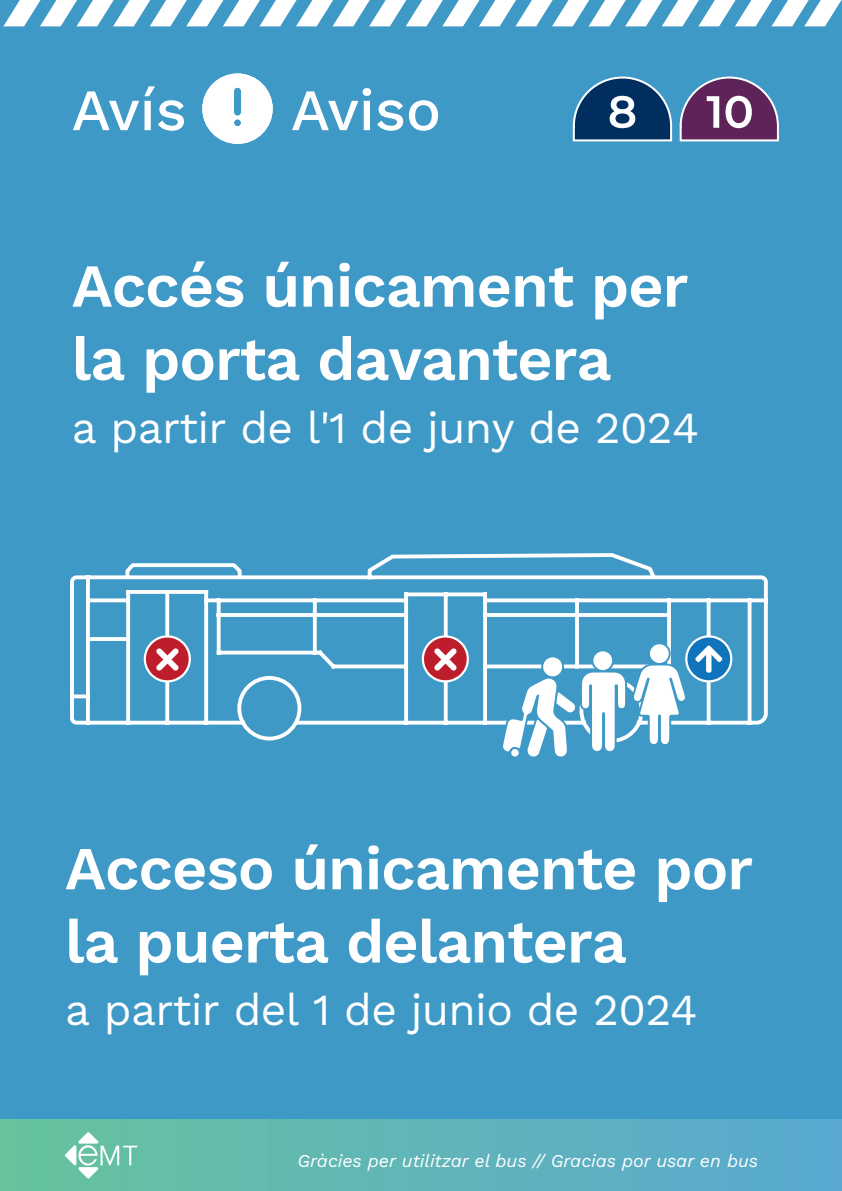
<style>
.page{position:relative;width:842px;height:1191px;background:#fff}
.page>*{position:absolute;margin:0;border:0;box-sizing:border-box;transform-origin:0 0}
.t1{font:600 61px/73.2px "Work Sans";letter-spacing:-.015em;color:#fff}
.t2{font:500 58.7px "Work Sans";color:#fff}
.t3{font:44.3px "Work Sans";letter-spacing:-.015em;color:#fff}
.t4{font:italic 18px "Work Sans";color:#fff}
</style>
<div class="page">
<div style="left:0;top:0;width:842px;height:1130px;background:#3e99c7"></div>
<svg style="left:3px;top:0;width:838px;height:26px"></svg>
<div style="left:0;top:1119px;width:842px;height:72px;background:linear-gradient(to right,#67c39d,#59a8d1)"></div>
<svg style="left:65px;top:1132px;width:73px;height:46px"></svg>
<svg style="left:202px;top:73px;width:71px;height:71px"></svg>
<svg style="left:572px;top:76px;width:101px;height:66px"></svg>
<svg style="left:679px;top:76px;width:100px;height:66px"></svg>
<svg style="left:70px;top:553px;width:698px;height:188px"></svg>
<svg style="left:124px;top:561px;width:120px;height:19px"></svg>
<svg style="left:422px;top:635px;width:47px;height:47px"></svg>
<svg style="left:144px;top:635px;width:47px;height:47px"></svg>
<svg style="left:501px;top:635px;width:231px;height:122px"></svg>
<p class="t2" style="left:72px;top:66px;width:117px">Avís</p>
<p class="t2" style="left:291px;top:66px;width:152px">Aviso</p>
<p class="t1" style="left:72px;top:247px;width:618px">Accés únicament per la porta davantera</p>
<p class="t3" style="left:72px;top:394px;width:629px">a partir de l'1 de juny de 2024</p>
<p class="t1" style="left:65px;top:829px;width:689px">Acceso únicamente por la puerta delantera</p>
<p class="t3" style="left:65px;top:976px;width:634px">a partir del 1 de junio de 2024</p>
<p class="t4" style="left:297px;top:1146px;width:462px">Gràcies per utilitzar el bus // Gracias por usar en bus</p>
</div>
